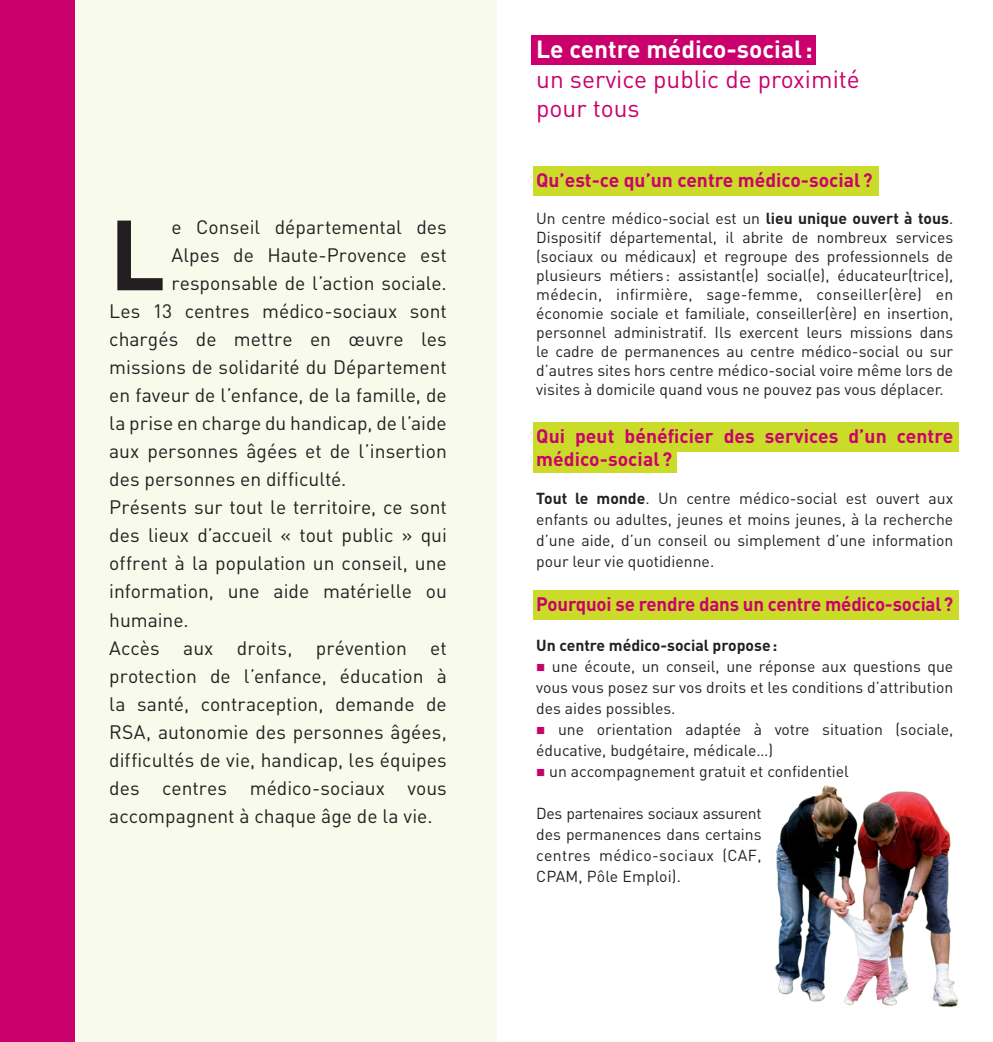
<style>
.page{position:relative;width:993px;height:1042px;background:#fff}
.page>*{position:absolute;margin:0;border:0;box-sizing:border-box;transform-origin:0 0}
.t1{font:700 97.83px "DINOT";color:#231f20}
.t2{font:24.5px/29.4px "DINOT";color:#ca016c}
.t3{font:700 24.5px "DINOT";color:#fff}
.t4{font:19.25px "DINOT";color:#231f20}
.t5{font:700 19.25px/23.1px "DINOT";color:#ca016c}
.t6{font:15.75px/18.9px "DINOT";color:#231f20;text-align:justify}
.t7{font:700 15.75px "DINOT";color:#231f20}
.s1{font-weight:700}
.s2{color:#ca016c}
</style>
<div class="page">
<div style="left:0;top:0;width:496px;height:1042px;background:#f8faeb"></div>
<div style="left:533px;top:590px;width:424px;height:30px;background:#cadb2a"></div>
<div style="left:533px;top:443px;width:143px;height:29px;background:#cadb2a"></div>
<div style="left:533px;top:422px;width:425px;height:29px;background:#cadb2a"></div>
<div style="left:533px;top:166px;width:345px;height:30px;background:#cadb2a"></div>
<div style="left:531px;top:35px;width:284px;height:29px;background:#ca016c"></div>
<img style="left:774px;top:785px;width:184px;height:222px">
<div style="left:0;top:0;width:74px;height:1042px;background:#ca016c"></div>
<h1 class="t1" style="left:109px;top:188px;width:58px">L</h1>
<p class="t4" style="left:171px;top:214px;width:277px">e Conseil départemental des</p>
<p class="t4" style="left:171px;top:242px;width:277px">Alpes de Haute-Provence est</p>
<p class="t4" style="left:171px;top:270px;width:277px">responsable de l’action sociale.</p>
<p class="t4" style="left:109px;top:298px;width:339px">Les 13 centres médico-sociaux sont</p>
<p class="t4" style="left:109px;top:326px;width:339px">chargés de mettre en œuvre les</p>
<p class="t4" style="left:109px;top:354px;width:339px">missions de solidarité du Département</p>
<p class="t4" style="left:109px;top:382px;width:339px">en faveur de l’enfance, de la famille, de</p>
<p class="t4" style="left:109px;top:410px;width:339px">la prise en charge du handicap, de l’aide</p>
<p class="t4" style="left:109px;top:438px;width:339px">aux personnes âgées et de l’insertion</p>
<p class="t4" style="left:109px;top:466px;width:239px">des personnes en difficulté.</p>
<p class="t4" style="left:109px;top:494px;width:339px">Présents sur tout le territoire, ce sont</p>
<p class="t4" style="left:109px;top:522px;width:339px">des lieux d’accueil « tout public » qui</p>
<p class="t4" style="left:109px;top:550px;width:339px">offrent à la population un conseil, une</p>
<p class="t4" style="left:109px;top:578px;width:339px">information, une aide matérielle ou</p>
<p class="t4" style="left:109px;top:606px;width:81px">humaine.</p>
<p class="t4" style="left:109px;top:634px;width:339px">Accès aux droits, prévention et</p>
<p class="t4" style="left:109px;top:662px;width:339px">protection de l’enfance, éducation à</p>
<p class="t4" style="left:109px;top:690px;width:339px">la santé, contraception, demande de</p>
<p class="t4" style="left:109px;top:718px;width:339px">RSA, autonomie des personnes âgées,</p>
<p class="t4" style="left:109px;top:746px;width:339px">difficultés de vie, handicap, les équipes</p>
<p class="t4" style="left:109px;top:774px;width:339px">des centres médico-sociaux vous</p>
<p class="t4" style="left:109px;top:802px;width:325px">accompagnent à chaque âge de la vie.</p>
<h2 class="t3" style="left:536px;top:33px;width:278px">Le centre médico-social:</h2>
<h2 class="t2" style="left:536px;top:63px;width:325px">un service public de proximité pour tous</h2>
<p class="t5" style="left:536px;top:167px;width:337px">Qu’est-ce qu’un centre médico-social?</p>
<p class="t6" style="left:536px;top:209px;width:418px">Un centre médico-social est un <span class="s1">lieu unique ouvert à tous</span>.<br>Dispositif départemental, il abrite de nombreux services (sociaux ou médicaux) et regroupe des professionnels de plusieurs métiers : assistant(e) social(e), éducateur(trice), médecin, infirmière, sage-femme, conseiller(ère) en économie sociale et familiale, conseiller(ère) en insertion, personnel administratif. Ils exercent leurs missions dans le cadre de permanences au centre médico-social ou sur d’autres sites hors centre médico-social voire même lors de visites à domicile quand vous ne pouvez pas vous déplacer.</p>
<p class="t5" style="left:536px;top:424px;width:418px">Qui peut bénéficier des services d’un centre médico-social ?</p>
<p class="t6" style="left:536px;top:487px;width:418px;line-height:21px"><span class="s1">Tout le monde</span>. Un centre médico-social est ouvert aux enfants ou adultes, jeunes et moins jeunes, à la recherche d’une aide, d’un conseil ou simplement d’une information pour leur vie quotidienne.</p>
<p class="t5" style="left:536px;top:592px;width:418px">Pourquoi se rendre dans un centre médico-social?</p>
<p class="t7" style="left:536px;top:635px;width:243px">Un centre médico-social propose:</p>
<p class="t6" style="left:536px;top:655px;width:418px;line-height:21px"><span class="s2">■</span> une écoute, un conseil, une réponse aux questions que vous vous posez sur vos droits et les conditions d’attribution des aides possibles.</p>
<p class="t6" style="left:536px;top:718px;width:418px;line-height:21px"><span class="s2">■</span> une orientation adaptée à votre situation (sociale, éducative, budgétaire, médicale…)</p>
<p class="t6" style="left:536px;top:761px;width:314px"><span class="s2">■</span> un accompagnement gratuit et confidentiel</p>
<p class="t6" style="left:536px;top:802px;width:227px;line-height:21px">Des partenaires sociaux assurent des permanences dans certains centres médico-sociaux (CAF, CPAM, Pôle Emploi).</p>
</div>
